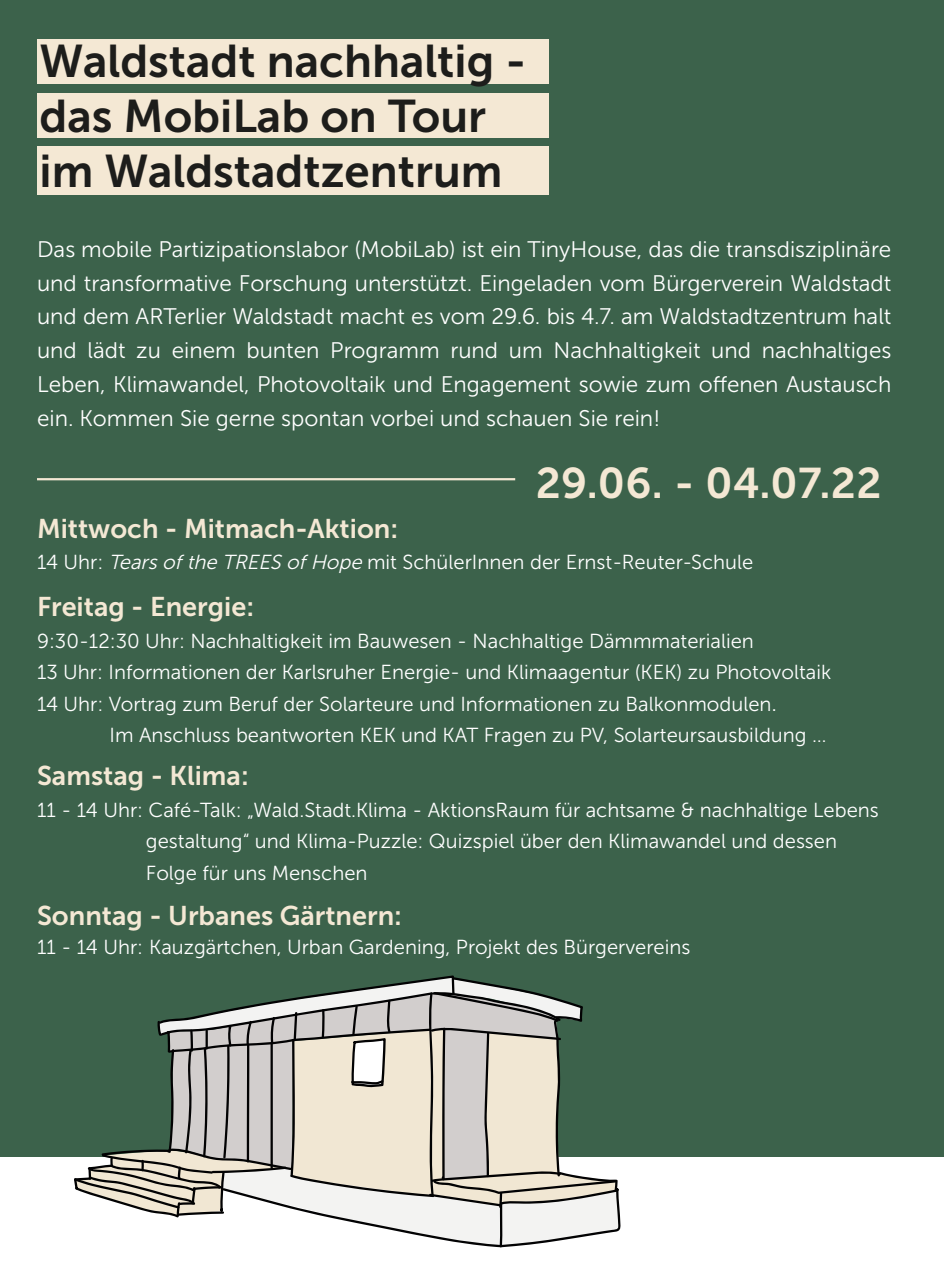
<style>
.page{position:relative;width:944px;height:1276px;background:#fff}
.page>*{position:absolute;margin:0;border:0;box-sizing:border-box;transform-origin:0 0}
.t1{font:45.68px/54.9px "Museo Sans 700";color:#1d1d1b}
.t2{font:42.75px "Museo Sans 700";letter-spacing:.01em;color:#f4e8d4}
.t3{font:27px "Museo Sans 700";color:#f4e8d4}
.t4{font:22.5px/33.8px "Museo Sans 300";color:#fff;text-align:justify}
.t5{font:20.25px/31.5px "Museo Sans 300";color:#fff}
.s1{font-style:italic}
.s2{font-size:22.5px}
</style>
<div class="page">
<div style="left:0;top:0;width:944px;height:1156px;background:#3c624b"></div>
<div style="left:37px;top:146px;width:512px;height:49px;background:#f4e8d4"></div>
<div style="left:37px;top:93px;width:512px;height:44px;background:#f4e8d4"></div>
<div style="left:37px;top:39px;width:512px;height:45px;background:#f4e8d4"></div>
<hr style="left:37px;top:478px;width:478px;height:2px;background:#f4e8d4">
<svg style="left:74px;top:975px;width:547px;height:272px"></svg>
<h1 class="t1" style="left:40px;top:34px;width:488px">Waldstadt nachhaltig - das MobiLab on Tour im Waldstadtzentrum</h1>
<p class="t4" style="left:37px;top:232px;width:856px">Das mobile Partizipationslabor (MobiLab) ist ein TinyHouse, das die transdisziplinäre und transformative Forschung unterstützt. Eingeladen vom Bürgerverein Waldstadt und dem ARTerlier Waldstadt macht es vom 29.6. bis 4.7. am Waldstadtzentrum halt und lädt zu einem bunten Programm rund um Nachhaltigkeit und nachhaltiges Leben, Klimawandel, Photovoltaik und Engagement sowie zum offenen Austausch ein. Kommen Sie gerne spontan vorbei und schauen Sie rein!</p>
<h2 class="t2" style="left:536px;top:459px;width:347px">29.06. - 04.07.22</h2>
<h3 class="t3" style="left:37px;top:513px;width:363px">Mittwoch - Mitmach-Aktion:</h3>
<p class="t5" style="left:37px;top:546px;width:718px">14 Uhr: <span class="s1">Tearsofthe TREES ofHope</span> mit SchülerInnen der Ernst-Reuter-Schule</p>
<h3 class="t3" style="left:37px;top:592px;width:219px">Freitag - Energie:</h3>
<p class="t5" style="left:37px;top:625px;width:796px">9:30-12:30 Uhr: Nachhaltigkeit im Bauwesen - Nachhaltige Dämmmaterialien<br>13 Uhr: Informationen der Karlsruher Energie- und Klimaagentur (KEK) zu Photovoltaik<br>14 Uhr: Vortrag zum Beruf der Solarteure und Informationen zu Balkonmodulen<span class="s2">.</span></p>
<p class="t5" style="left:110px;top:720px;width:718px">Im Anschluss beantworten KEK und KAT Fragen zu PV, Solarteursausbildung …</p>
<h3 class="t3" style="left:37px;top:761px;width:213px">Samstag - Klima:</h3>
<p class="t5" style="left:146px;top:794px;width:734px;text-indent:-109px">11 - 14 Uhr: Café-Talk: „Wald.Stadt.Klima - AktionsRaum für achtsame &amp; nachhaltige Lebens gestaltung“ und Klima-Puzzle: Quizspiel über den Klimawandel und dessen<br>Folge für uns Menschen</p>
<h3 class="t3" style="left:37px;top:900px;width:366px">Sonntag - Urbanes Gärtnern:</h3>
<p class="t5" style="left:37px;top:931px;width:655px">11 - 14 Uhr: Kauzgärtchen, Urban Gardening, Projekt des Bürgervereins</p>
</div>
